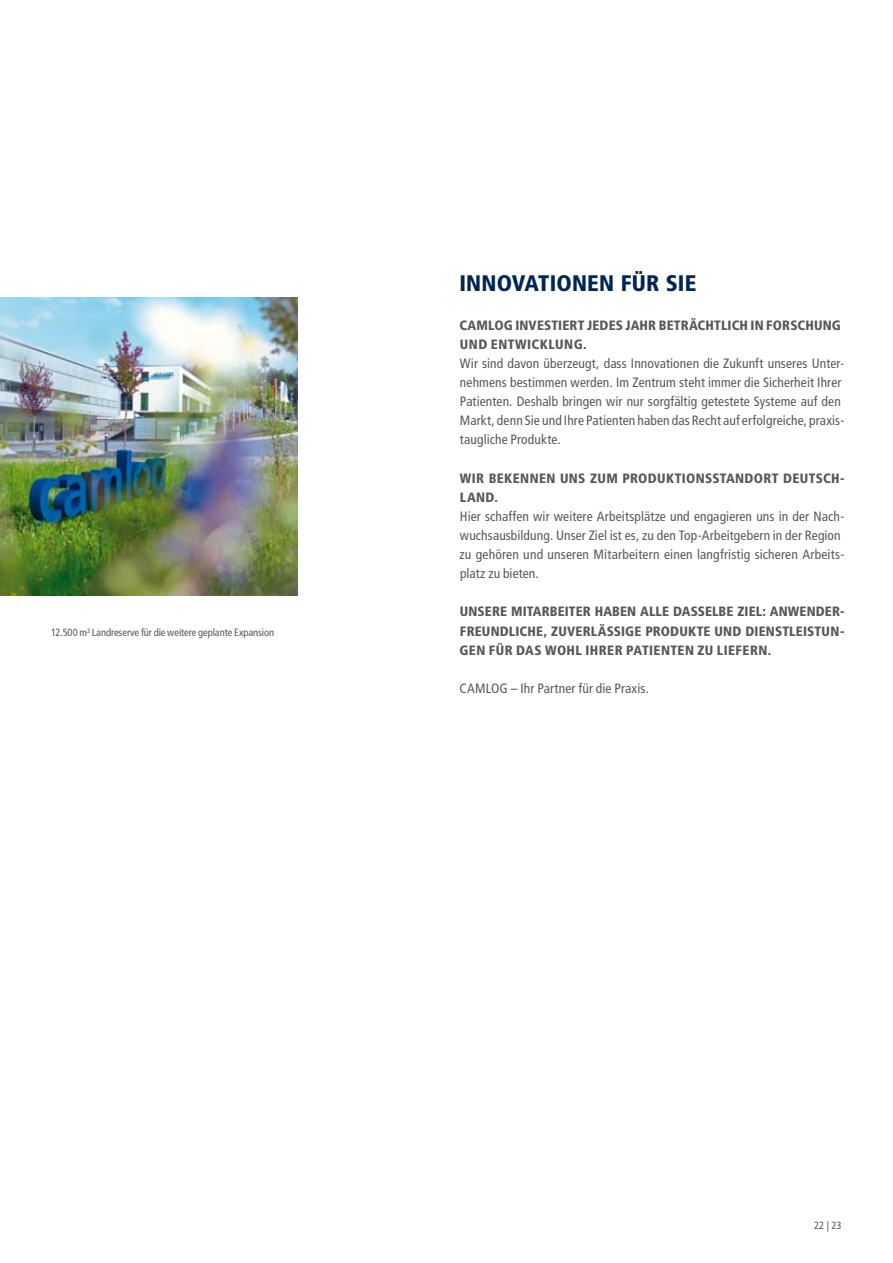
<style>
.page{position:relative;width:893px;height:1263px;background:#fff}
.page>*{position:absolute;margin:0;border:0;box-sizing:border-box;transform-origin:0 0}
.t1{font:900 condensed 22.5px "Frutiger LT Std";letter-spacing:.01em;color:#002652}
.t2{font:condensed 13.5px/19px "Frutiger LT Std";letter-spacing:.01em;color:#58585a}
.t3{font:900 condensed 13.5px/19px "Frutiger LT Std";letter-spacing:.025em;color:#58585a}
.t4{font:condensed 10.5px "Frutiger LT Std";letter-spacing:-.01em;color:#58585a}
</style>
<div class="page">
<img style="left:1px;top:298px;width:297px;height:297px">
<img style="left:0;top:298px;width:1px;height:595px">
<p class="t4" style="left:51px;top:627px;width:225px">12.500 m² Landreserve für die weitere geplante Expansion</p>
<h1 class="t1" style="left:459px;top:270px;width:238px">INNOVATIONEN FÜR SIE</h1>
<p class="t3" style="left:459px;top:315px;width:383px">CAMLOG INVESTIERT JEDES JAHR BETRÄCHTLICH IN FORSCHUNG<br>UND ENTWICKLUNG.</p>
<p class="t2" style="left:460px;top:354px;width:386px">Wir sind davon überzeugt, dass Innovationen die Zukunft unseres Unter&shy;nehmens bestimmen werden. Im Zentrum steht immer die Sicherheit Ihrer Patienten. Deshalb bringen wir nur sorgfältig getestete Systeme auf den Markt, denn Sie und Ihre Patienten haben das Recht auf erfolgreiche, praxis&shy;taugliche Produkte.</p>
<p class="t3" style="left:460px;top:468px;width:386px">WIR BEKENNEN UNS ZUM PRODUKTIONSSTANDORT DEUTSCH-<br>LAND.</p>
<p class="t2" style="left:460px;top:507px;width:386px">Hier schaffen wir weitere Arbeitsplätze und engagieren uns in der Nach&shy;wuchsausbildung. Unser Ziel ist es, zu den Top-Arbeitgebern in der Region zu gehören und unseren Mitarbeitern einen langfristig sicheren Arbeits&shy;platz zu bieten.</p>
<p class="t3" style="left:459px;top:602px;width:387px;text-align:justify">UNSERE MITARBEITER HABEN ALLE DASSELBE ZIEL: ANWENDER-FREUNDLICHE, ZUVERLÄSSIGE PRODUKTE UND DIENSTLEISTUN-GEN FÜR DAS WOHL IHRER PATIENTEN ZU LIEFERN.</p>
<p class="t2" style="left:459px;top:679px;width:191px">CAMLOG – Ihr Partner für die Praxis.</p>
<p class="t4" style="left:814px;top:1220px;width:29px">22 | 23</p>
</div>
